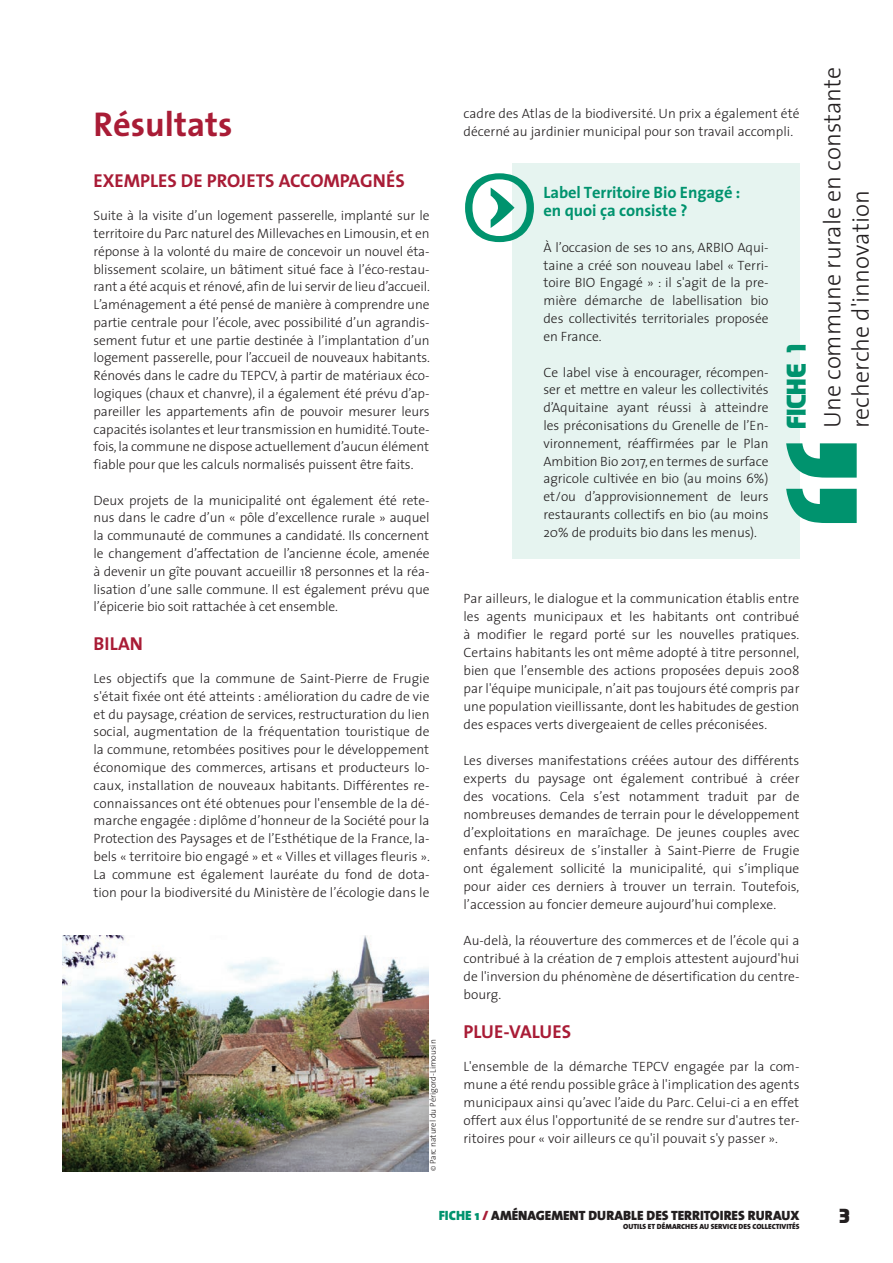
<style>
.page{position:relative;width:893px;height:1263px;background:#fff}
.page>*{position:absolute;margin:0;border:0;box-sizing:border-box;transform-origin:0 0}
.t1{font:900 186px "Helvetica 95";color:#00936e}
.t2{font:78px "Bienvenue Picto";color:#00936e}
.t3{font:700 34.5px "The Sans";color:#a91c36}
.t4{font:300 24px/34.5px "The Sans";color:#231f20}
.t5{font:700 18.75px "The Sans";color:#a91c36}
.t6{font:900 18px "Prosper";color:#231f20}
.t7{font:700 16.5px "The Sans";letter-spacing:-.005em;color:#00936e}
.t8{font:300 13.5px/17.7px "The Sans";color:#231f20;text-align:justify}
.t9{font:900 13.5px "The Sans";color:#231f20}
.t10{font:300 8.55px "The Sans";color:#231f20}
.t11{font:900 7.5px "The Sans";color:#231f20}
.s1{font-size:7.05px}
.s2{font-family:"Prosper";font-weight:900;color:#00936e}
.s3{color:#00936e}
.s4{color:#a91c36}
</style>
<div class="page">
<div style="left:512px;top:164px;width:287px;height:395px;background:#e6f4f0"></div>
<img style="left:62px;top:935px;width:367px;height:236px">
<p class="t3" style="left:94px;top:96px;width:140px">Résultats</p>
<p class="t5" style="left:94px;top:165px;width:313px">EXEMPLES DE PROJETS ACCOMPAGNÉS</p>
<p class="t8" style="left:94px;top:206px;width:338px">Suite à la visite d’un logement passerelle, implanté sur le territoire du Parc naturel des Millevaches en Limousin, et en réponse à la volonté du maire de concevoir un nouvel éta&shy;blissement scolaire, un bâtiment situé face à l’éco-restau&shy;rant a été acquis et rénové, afin de lui servir de lieu d’accueil.<br>L’aménagement a été pensé de manière à comprendre une partie centrale pour l’école, avec possibilité d’un agrandis&shy;sement futur et une partie destinée à l’implantation d’un logement passerelle, pour l’accueil de nouveaux habitants.<br>Rénovés dans le cadre du TEPCV, à partir de matériaux éco&shy;logiques (chaux et chanvre), il a également été prévu d’ap&shy;pareiller les appartements afin de pouvoir mesurer leurs capacités isolantes et leur transmission en humidité. Toute&shy;fois, la commune ne dispose actuellement d’aucun élément fiable pour que les calculs normalisés puissent être faits.</p>
<p class="t8" style="left:94px;top:491px;width:337px">Deux projets de la municipalité ont également été rete&shy;nus dans le cadre d’un « pôle d’excellence rurale » auquel la communauté de communes a candidaté. Ils concernent le changement d’affectation de l’ancienne école, amenée à devenir un gîte pouvant accueillir 18 personnes et la réa-</p>
<p class="t8" style="left:94px;top:580px;width:337px">lisation d’une salle commune. Il est également prévu que l’épicerie bio soit rattachée à cet ensemble.</p>
<p class="t5" style="left:94px;top:628px;width:51px">BILAN</p>
<p class="t8" style="left:94px;top:669px;width:338px">Les objectifs que la commune de Saint-Pierre de Frugie s'était fixée ont été atteints : amélioration du cadre de vie et du paysage, création de services, restructuration du lien social, augmentation de la fréquentation touristique de la commune, retombées positives pour le développement économique des commerces, artisans et producteurs lo&shy;caux, installation de nouveaux habitants. Différentes re&shy;connaissances ont été obtenues pour l'ensemble de la dé&shy;marche engagée : diplôme d’honneur de la Société pour la Protection des Paysages et de l’Esthétique de la France, la&shy;bels « territoire bio engagé » et « Villes et villages fleuris ».</p>
<p class="t8" style="left:94px;top:865px;width:337px">La commune est également lauréate du fond de dota&shy;tion pour la biodiversité du Ministère de l’écologie dans le</p>
<p class="t10" style="left:426px;top:1171px;width:133px;rotate:-90deg"><span class="s1">©</span> Parc naturel du Périgord-Limousin</p>
<p class="t4" style="left:780px;top:428px;width:363px;rotate:-90deg"><span class="s2">FICHE 1<br></span>Une commune rurale en constante</p>
<p class="t8" style="left:463px;top:104px;width:337px">cadre des Atlas de la biodiversité. Un prix a également été décerné au jardinier municipal pour son travail accompli.</p>
<p class="t2" style="left:463px;top:173px;width:73px">q</p>
<p class="t7" style="left:543px;top:179px;width:198px">Label Territoire Bio Engagé :</p>
<p class="t7" style="left:543px;top:197px;width:145px">en quoi ça consiste ?</p>
<p class="t8" style="left:543px;top:238px;width:227px">À l’occasion de ses 10 ans, ARBIO Aqui&shy;taine a créé son nouveau label « Terri&shy;toire BIO Engagé » : il s'agit de la pre&shy;mière démarche de labellisation bio des collectivités territoriales proposée en France.</p>
<p class="t8" style="left:543px;top:363px;width:227px">Ce label vise à encourager, récompen&shy;ser et mettre en valeur les collectivités d’Aquitaine ayant réussi à atteindre les préconisations du Grenelle de l’En&shy;vironnement, réaffirmées par le Plan Ambition Bio 2017, en termes de surface agricole cultivée en bio (au moins 6%) et/ou d’approvisionnement de leurs restaurants collectifs en bio (au moins 20% de produits bio dans les menus).</p>
<p class="t4" style="left:843px;top:428px;width:239px;rotate:-90deg">recherche d'innovation</p>
<p class="t1" style="left:742px;top:531px;width:98px;rotate:-90deg">“</p>
<p class="t8" style="left:463px;top:589px;width:337px">Par ailleurs, le dialogue et la communication établis entre les agents municipaux et les habitants ont contribué à modifier le regard porté sur les nouvelles pratiques.<br>Certains habitants les ont même adopté à titre personnel, bien que l’ensemble des actions proposées depuis 2008 par l'équipe municipale, n’ait pas toujours été compris par une population vieillissante, dont les habitudes de gestion des espaces verts divergeaient de celles préconisées.</p>
<p class="t8" style="left:463px;top:751px;width:337px">Les diverses manifestations créées autour des différents experts du paysage ont également contribué à créer des vocations. Cela s’est notamment traduit par de nombreuses demandes de terrain pour le développement d’exploitations en maraîchage. De jeunes couples avec enfants désireux de s’installer à Saint-Pierre de Frugie ont également sollicité la municipalité, qui s’implique pour aider ces derniers à trouver un terrain. Toutefois, l’accession au foncier demeure aujourd’hui complexe.</p>
<p class="t8" style="left:463px;top:931px;width:337px">Au-delà, la réouverture des commerces et de l’école qui a contribué à la création de 7 emplois attestent aujourd'hui de l'inversion du phénomène de désertification du centre&shy;bourg.</p>
<p class="t5" style="left:463px;top:1016px;width:109px">PLUE-VALUES</p>
<p class="t8" style="left:463px;top:1057px;width:337px">L'ensemble de la démarche TEPCV engagée par la com&shy;mune a été rendu possible grâce à l'implication des agents municipaux ainsi qu’avec l’aide du Parc. Celui-ci a en effet offert aux élus l'opportunité de se rendre sur d'autres ter&shy;ritoires pour « voir ailleurs ce qu'il pouvait s'y passer ».</p>
<p class="t9" style="left:439px;top:1204px;width:362px"><span class="s3">FICHE 1</span> <span class="s4">/</span> AMÉNAGEMENT DURABLE DES TERRITOIRES RURAUX</p>
<p class="t11" style="left:623px;top:1220px;width:178px">OUTILS ET DÉMARCHES AU SERVICE DES COLLECTIVITÉS</p>
<p class="t6" style="left:839px;top:1204px;width:13px">3</p>
</div>
